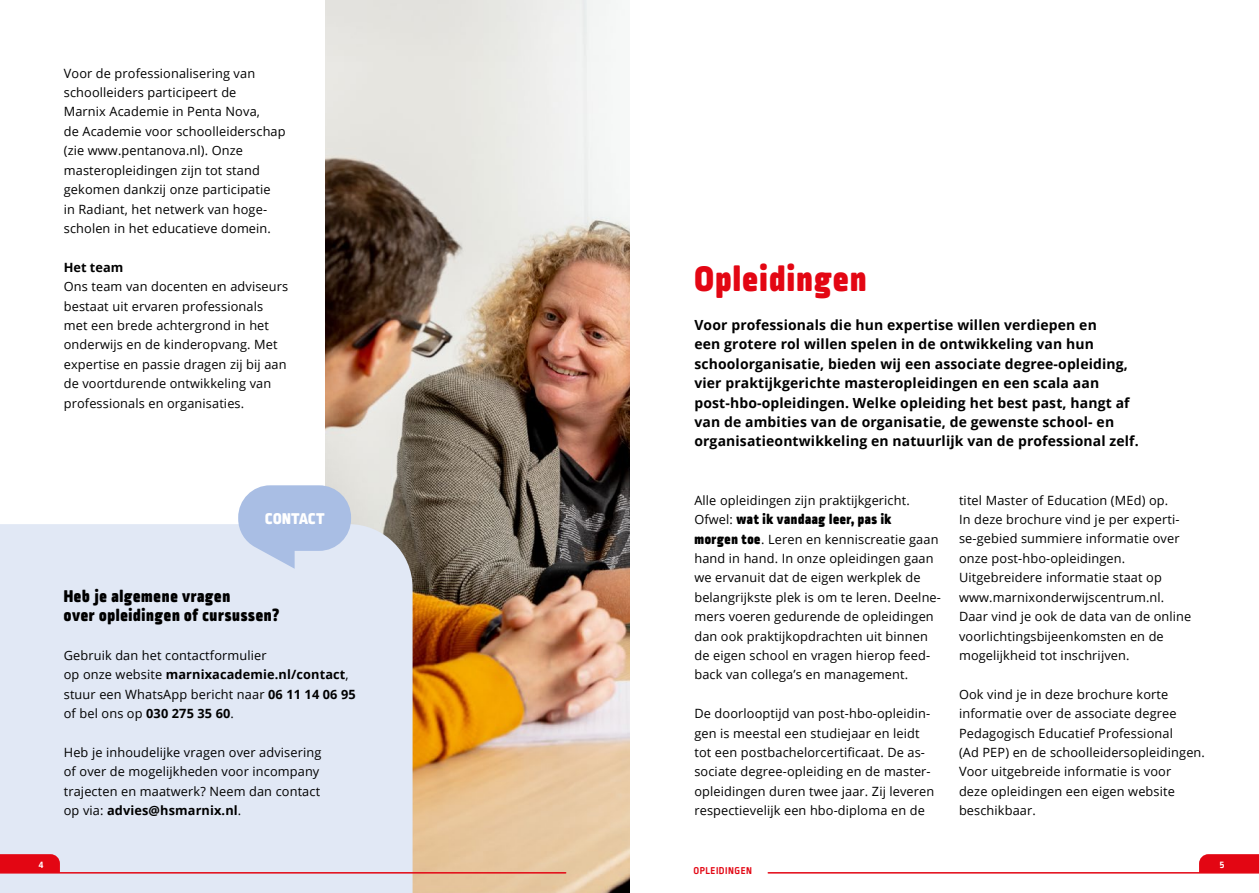
<style>
.page{position:relative;width:1259px;height:893px;background:#fff}
.page>*{position:absolute;margin:0;border:0;box-sizing:border-box;transform-origin:0 0}
.t1{font:900 37.5px "Ropa Soft Pro";letter-spacing:.04em;color:#e30613}
.t2{font:900 18px/19.4px "Ropa Soft Pro";letter-spacing:.04em;color:#000}
.t3{font:900 16.5px "Ropa Soft Pro";letter-spacing:.025em;color:#fff}
.t4{font:900 15px "Ropa Soft Pro";letter-spacing:.04em;color:#000}
.t5{font:700 13.95px/19.4px "Open Sans";letter-spacing:.01em;color:#000}
.t6{font:12.75px/19.4px "Open Sans";letter-spacing:.01em;color:#000}
.t7{font:700 12.75px "Open Sans";color:#000}
.t8{font:700 10.5px "Ropa Soft Pro";letter-spacing:.05em;color:#e30613}
.t9{font:700 10.5px "Ropa Soft Pro";color:#fff}
.s1{font-weight:700}
.s2{font-family:"Open Sans";font-weight:400;font-size:12.75px}
.s3{font-family:"Ropa Soft Pro";font-weight:900;font-size:15px}
</style>
<div class="page">
<img style="left:325px;top:0;width:304px;height:893px">
<div style="left:0;top:524px;width:412px;height:369px;background:#e1e8f5"></div>
<svg style="left:238px;top:485px;width:113px;height:84px;background:#b9cae8"></svg>
<svg style="left:1199px;top:854px;width:60px;height:18px"></svg>
<hr style="left:768px;top:872px;width:491px;height:2px;background:#e30613">
<svg style="left:0;top:854px;width:60px;height:18px"></svg>
<hr style="left:0;top:872px;width:566px;height:2px;background:#e30613">
<p class="t6" style="left:64px;top:63px;width:223px">Voor de professionalisering van schoolleiders participeert de<br>Marnix Academie in Penta Nova,<br>de Academie voor schoolleiderschap (zie www.pentanova.nl). Onze masteropleidingen zijn tot stand gekomen dankzij onze participatie<br>in Radiant, het netwerk van hoge&shy;scholen in het educatieve domein.</p>
<p class="t7" style="left:64px;top:258px;width:61px">Het team</p>
<p class="t6" style="left:64px;top:276px;width:226px">Ons team van docenten en adviseurs bestaat uit ervaren professionals met een brede achtergrond in het onderwijs en de kinderopvang. Met expertise en passie dragen zij bij aan de voortdurende ontwikkeling van professionals en organisaties.</p>
<p class="t3" style="left:265px;top:509px;width:61px">CONTACT</p>
<p class="t9" style="left:39px;top:858px;width:6px">4</p>
<h2 class="t2" style="left:64px;top:587px;width:217px">Heb je algemene vragen<br>over opleidingen of cursussen?</h2>
<p class="t6" style="left:64px;top:645px;width:293px">Gebruik dan het contactformulier<br>op onze website <span class="s1">marnixacademie.nl/contact</span>, stuur een WhatsApp bericht naar <span class="s1">06 11 14 06 95 </span>of bel ons op <span class="s1">030 275 35 60</span>.</p>
<p class="t6" style="left:64px;top:742px;width:259px">Heb je inhoudelijke vragen over advisering of over de mogelijkheden voor incompany trajecten en maatwerk? Neem dan contact op via: <span class="s1">advies@hsmarnix.nl</span>.</p>
<h1 class="t1" style="left:694px;top:256px;width:174px">Opleidingen</h1>
<p class="t5" style="left:694px;top:315px;width:446px">Voor professionals die hun expertise willen verdiepen en<br>een grotere rol willen spelen in de ontwikkeling van hun schoolorganisatie, bieden wij een associate degree-opleiding, vier praktijkgerichte masteropleidingen en een scala aan post-hbo-opleidingen. Welke opleiding het best past, hangt af van de ambities van de organisatie, de gewenste school- en organisatieontwikkeling en natuurlijk van de professional zelf.</p>
<p class="t6" style="left:694px;top:490px;width:217px">Alle opleidingen zijn praktijkgericht.</p>
<p class="t4" style="left:694px;top:510px;width:199px"><span class="s2">Ofwel:</span> wat ik vandaag leer, pas ik</p>
<p class="t6" style="left:694px;top:529px;width:248px"><span class="s3">morgen toe</span>. Leren en kenniscreatie gaan hand in hand. In onze opleidingen gaan we ervanuit dat de eigen werkplek de belangrijkste plek is om te leren. Deelne&shy;mers voeren gedurende de opleidingen dan ook praktijkopdrachten uit binnen de eigen school en vragen hierop feed&shy;back van collega’s en management.</p>
<p class="t6" style="left:694px;top:704px;width:241px">De doorlooptijd van post-hbo-opleidin&shy;gen is meestal een studiejaar en leidt tot een postbachelorcertificaat. De as&shy;sociate degree-opleiding en de master&shy;opleidingen duren twee jaar. Zij leveren respectievelijk een hbo-diploma en de</p>
<p class="t8" style="left:693px;top:864px;width:60px">OPLEIDINGEN</p>
<p class="t6" style="left:959px;top:490px;width:234px">titel Master of Education (MEd) op.<br>In deze brochure vind je per experti&shy;se-gebied summiere informatie over onze post-hbo-opleidingen.<br>Uitgebreidere informatie staat op www.marnixonderwijscentrum.nl.<br>Daar vind je ook de data van de online voorlichtingsbijeenkomsten en de mogelijkheid tot inschrijven.</p>
<p class="t6" style="left:959px;top:684px;width:247px">Ook vind je in deze brochure korte informatie over de associate degree Pedagogisch Educatief Professional<br>(Ad PEP) en de schoolleidersopleidingen.<br>Voor uitgebreide informatie is voor<br>deze opleidingen een eigen website beschikbaar.</p>
<p class="t9" style="left:1219px;top:858px;width:6px">5</p>
</div>
